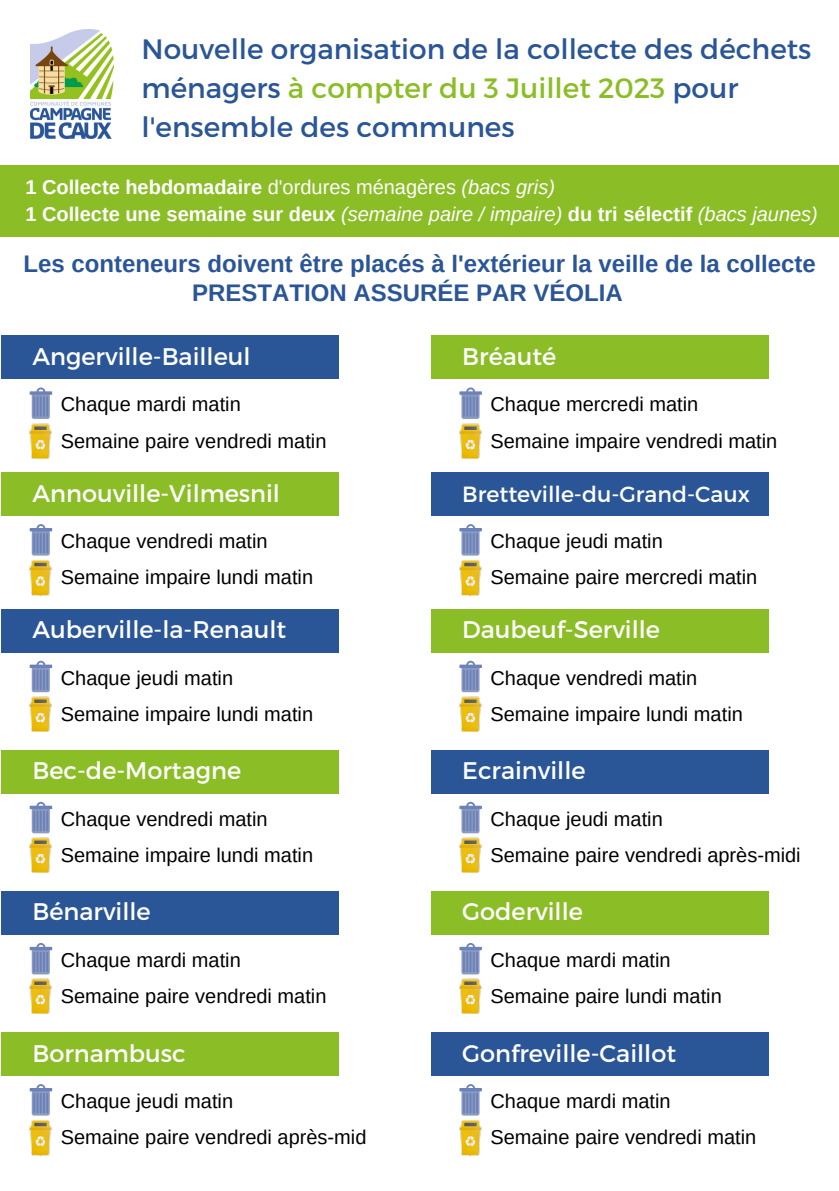
<style>
.page{position:relative;width:839px;height:1191px;background:#fff}
.page>*{position:absolute;margin:0;border:0;box-sizing:border-box;transform-origin:0 0}
.t1{font:28px/39px "Montserrat";color:#2a5597}
.t2{font:24px "Montserrat";color:#fff}
.t3{font:700 24px "Arimo";color:#2a5597}
.t4{font:22px "Montserrat";color:#fff}
.t5{font:20px "Arimo";color:#000}
.t6{font:700 20px "Arimo";color:#fff}
.s1{color:#8bbd27}
.s2{font-weight:400}
.s3{font-weight:400;font-style:italic}
</style>
<div class="page">
<img style="left:31px;top:29px;width:82px;height:110px">
<div style="left:2px;top:336px;width:336px;height:43px;background:#2a5597"></div>
<svg style="left:30px;top:387px;width:22px;height:24px"></svg>
<img style="left:1px;top:411px;width:51px;height:62px">
<div style="left:431px;top:336px;width:337px;height:43px;background:#8bbd27"></div>
<svg style="left:459px;top:387px;width:23px;height:24px"></svg>
<img style="left:459px;top:411px;width:23px;height:48px">
<div style="left:2px;top:472px;width:336px;height:44px;background:#8bbd27"></div>
<svg style="left:30px;top:524px;width:22px;height:24px"></svg>
<img style="left:29px;top:548px;width:23px;height:48px">
<div style="left:2px;top:609px;width:336px;height:43px;background:#2a5597"></div>
<svg style="left:30px;top:661px;width:22px;height:23px"></svg>
<img style="left:29px;top:684px;width:23px;height:48px">
<div style="left:2px;top:750px;width:336px;height:43px;background:#8bbd27"></div>
<svg style="left:30px;top:802px;width:22px;height:23px"></svg>
<img style="left:29px;top:825px;width:23px;height:48px">
<div style="left:2px;top:891px;width:336px;height:43px;background:#2a5597"></div>
<svg style="left:30px;top:943px;width:22px;height:23px"></svg>
<img style="left:29px;top:966px;width:23px;height:48px">
<div style="left:431px;top:472px;width:337px;height:44px;background:#2a5597"></div>
<svg style="left:459px;top:524px;width:23px;height:24px"></svg>
<img style="left:459px;top:548px;width:23px;height:48px">
<div style="left:431px;top:609px;width:337px;height:43px;background:#8bbd27"></div>
<svg style="left:459px;top:661px;width:23px;height:23px"></svg>
<img style="left:459px;top:684px;width:23px;height:48px">
<div style="left:431px;top:750px;width:337px;height:43px;background:#2a5597"></div>
<svg style="left:459px;top:802px;width:23px;height:23px"></svg>
<img style="left:459px;top:825px;width:23px;height:48px">
<div style="left:431px;top:891px;width:337px;height:43px;background:#8bbd27"></div>
<svg style="left:459px;top:943px;width:23px;height:23px"></svg>
<img style="left:459px;top:966px;width:23px;height:48px">
<div style="left:2px;top:1032px;width:336px;height:44px;background:#8bbd27"></div>
<svg style="left:30px;top:1084px;width:22px;height:24px"></svg>
<img style="left:29px;top:1108px;width:23px;height:48px">
<div style="left:431px;top:1032px;width:337px;height:44px;background:#2a5597"></div>
<svg style="left:459px;top:1084px;width:23px;height:24px"></svg>
<img style="left:459px;top:1108px;width:23px;height:48px">
<div style="left:0;top:165px;width:838px;height:72px;background:#8bbd27"></div>
<p class="t1" style="left:141px;top:29px;width:671px">Nouvelle organisation de la collecte des déchets ménagers <span class="s1">à compter du 3 Juillet 2023</span> pour l'ensemble des communes</p>
<p class="t6" style="left:25px;top:176px;width:531px">1 Collecte hebdomadaire <span class="s2">d'ordures ménagères</span> <span class="s3">(bacs gris)</span></p>
<p class="t6" style="left:25px;top:203px;width:794px">1 Collecte une semaine sur deux <span class="s3">(semaine paire / impaire)</span> du tri sélectif <span class="s3">(bacs jaunes)</span></p>
<p class="t3" style="left:24px;top:250px;width:793px">Les conteneurs doivent être placés à l'extérieur la veille de la collecte</p>
<p class="t3" style="left:192px;top:279px;width:432px">PRESTATION ASSURÉE PAR VÉOLIA</p>
<p class="t2" style="left:32px;top:341px;width:219px">Angerville-Bailleul</p>
<p class="t5" style="left:61px;top:393px;width:182px">Chaque mardi matin</p>
<p class="t5" style="left:61px;top:430px;width:267px">Semaine paire vendredi matin</p>
<p class="t2" style="left:32px;top:477px;width:249px">Annouville-Vilmesnil</p>
<p class="t5" style="left:61px;top:530px;width:208px">Chaque vendredi matin</p>
<p class="t5" style="left:61px;top:566px;width:254px">Semaine impaire lundi matin</p>
<p class="t2" style="left:32px;top:614px;width:255px">Auberville-la-Renault</p>
<p class="t5" style="left:61px;top:667px;width:174px">Chaque jeudi matin</p>
<p class="t5" style="left:61px;top:703px;width:254px">Semaine impaire lundi matin</p>
<p class="t2" style="left:32px;top:755px;width:210px">Bec-de-Mortagne</p>
<p class="t5" style="left:61px;top:808px;width:208px">Chaque vendredi matin</p>
<p class="t5" style="left:61px;top:844px;width:254px">Semaine impaire lundi matin</p>
<p class="t2" style="left:32px;top:896px;width:120px">Bénarville</p>
<p class="t5" style="left:61px;top:949px;width:182px">Chaque mardi matin</p>
<p class="t5" style="left:61px;top:985px;width:267px">Semaine paire vendredi matin</p>
<p class="t2" style="left:32px;top:1037px;width:155px">Bornambusc</p>
<p class="t5" style="left:61px;top:1090px;width:174px">Chaque jeudi matin</p>
<p class="t5" style="left:61px;top:1126px;width:307px">Semaine paire vendredi après-mid</p>
<p class="t2" style="left:462px;top:341px;width:96px">Bréauté</p>
<p class="t5" style="left:490px;top:393px;width:209px">Chaque mercredi matin</p>
<p class="t5" style="left:490px;top:430px;width:288px">Semaine impaire vendredi matin</p>
<p class="t4" style="left:462px;top:480px;width:289px">Bretteville-du-Grand-Caux</p>
<p class="t5" style="left:490px;top:530px;width:174px">Chaque jeudi matin</p>
<p class="t5" style="left:490px;top:566px;width:268px">Semaine paire mercredi matin</p>
<p class="t2" style="left:462px;top:614px;width:199px">Daubeuf-Serville</p>
<p class="t5" style="left:490px;top:667px;width:208px">Chaque vendredi matin</p>
<p class="t5" style="left:490px;top:703px;width:254px">Semaine impaire lundi matin</p>
<p class="t2" style="left:462px;top:755px;width:125px">Ecrainville</p>
<p class="t5" style="left:490px;top:808px;width:174px">Chaque jeudi matin</p>
<p class="t5" style="left:490px;top:844px;width:312px">Semaine paire vendredi après-midi</p>
<p class="t2" style="left:462px;top:896px;width:122px">Goderville</p>
<p class="t5" style="left:490px;top:949px;width:182px">Chaque mardi matin</p>
<p class="t5" style="left:490px;top:985px;width:233px">Semaine paire lundi matin</p>
<p class="t2" style="left:462px;top:1037px;width:215px">Gonfreville-Caillot</p>
<p class="t5" style="left:490px;top:1090px;width:182px">Chaque mardi matin</p>
<p class="t5" style="left:490px;top:1126px;width:267px">Semaine paire vendredi matin</p>
</div>
